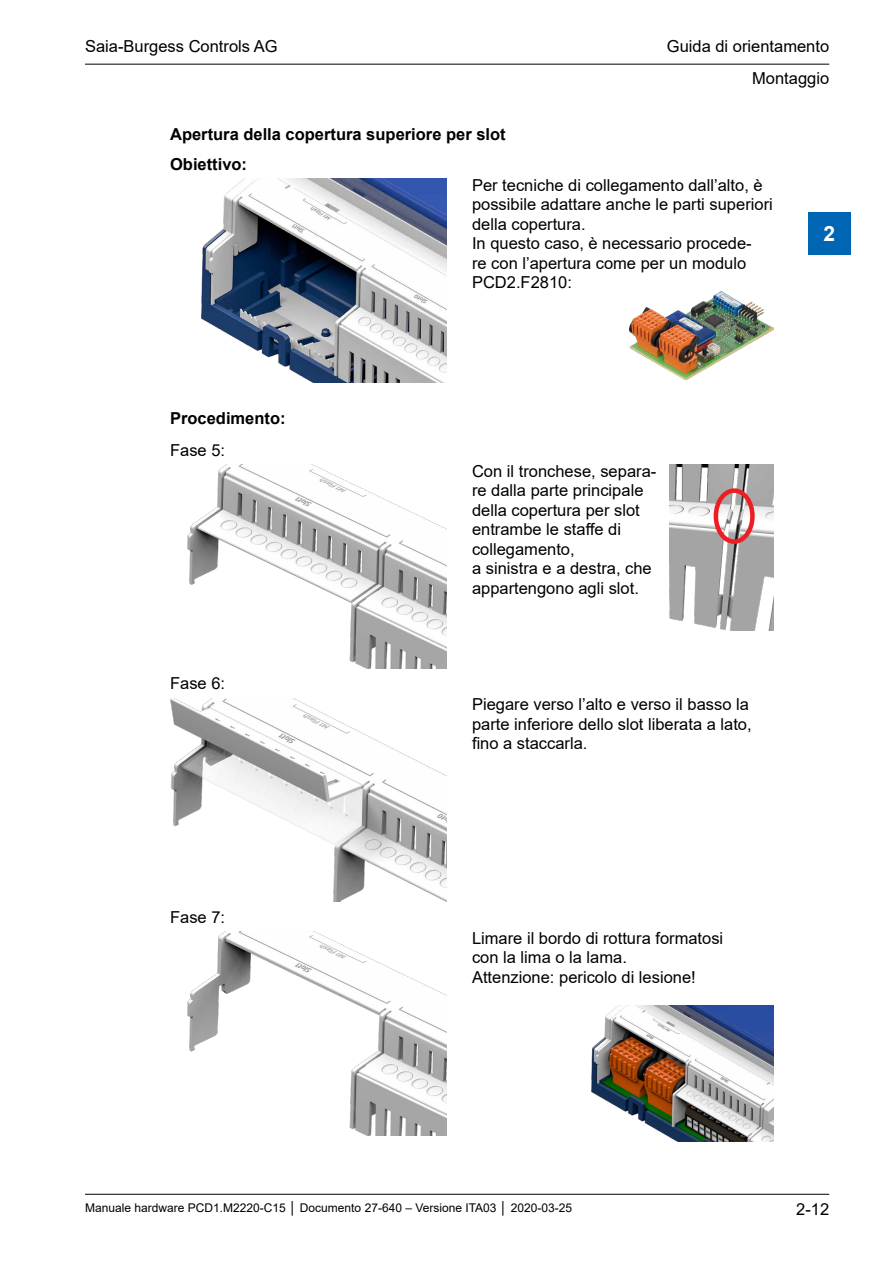
<style>
.page{position:relative;width:893px;height:1263px;background:#fff}
.page>*{position:absolute;margin:0;border:0;box-sizing:border-box;transform-origin:0 0}
.t1{font:700 21px "Arial";color:#fff}
.TextTabelle_11Pt{font:16.5px/19.5px "Arial";color:#000}
.TextTabelle_11Pt-2{font:700 16.5px "Arial";color:#000}
.t2{font:12px "Arial";color:#000}
</style>
<div class="page">
<hr style="left:85px;top:64px;width:744px;height:1px;background:#000">
<hr style="left:85px;top:1194px;width:744px;height:1px;background:#000">
<div style="left:808px;top:213px;width:42px;height:42px;background:#0066b3"></div>
<img style="left:202px;top:179px;width:244px;height:203px">
<img style="left:629px;top:292px;width:145px;height:88px">
<img style="left:187px;top:465px;width:259px;height:203px">
<img style="left:669px;top:465px;width:105px;height:166px">
<div style="left:714px;top:488px;width:41px;height:56px;border:4px solid #ed1d24;border-radius:50%"></div>
<img style="left:170px;top:698px;width:276px;height:204px">
<img style="left:187px;top:931px;width:259px;height:204px">
<img style="left:591px;top:1006px;width:183px;height:136px">
<p class="TextTabelle_11Pt" style="left:85px;top:37px;width:194px">Saia-Burgess Controls AG</p>
<p class="TextTabelle_11Pt" style="left:667px;top:37px;width:164px">Guida di orientamento</p>
<p class="TextTabelle_11Pt" style="left:752px;top:69px;width:79px">Montaggio</p>
<p class="TextTabelle_11Pt-2" style="left:170px;top:122px;width:337px">Apertura della copertura superiore per slot</p>
<p class="TextTabelle_11Pt-2" style="left:170px;top:152px;width:79px">Obiettivo:</p>
<p class="TextTabelle_11Pt" style="left:472px;top:175px;width:302px">Per tecniche di collegamento dall’alto, è possibile adattare anche le parti superiori della copertura.</p>
<p class="TextTabelle_11Pt" style="left:472px;top:233px;width:281px">In questo caso, è necessario procede&shy;re con l’apertura come per un modulo<br>PCD2.F2810:</p>
<p class="TextTabelle_11Pt-2" style="left:170px;top:406px;width:117px">Procedimento:</p>
<p class="TextTabelle_11Pt" style="left:170px;top:440px;width:57px">Fase 5:</p>
<p class="TextTabelle_11Pt" style="left:170px;top:673px;width:57px">Fase 6:</p>
<p class="TextTabelle_11Pt" style="left:472px;top:461px;width:186px">Con il tronchese, separa&shy;re dalla parte principale della copertura per slot entrambe le staffe di collegamento,<br>a sinistra e a destra, che appartengono agli slot.</p>
<p class="TextTabelle_11Pt" style="left:472px;top:694px;width:281px">Piegare verso l’alto e verso il basso la parte inferiore dello slot liberata a lato, fino a staccarla.</p>
<p class="t1" style="left:823px;top:218px;width:13px">2</p>
<p class="TextTabelle_11Pt" style="left:170px;top:907px;width:57px">Fase 7:</p>
<p class="TextTabelle_11Pt" style="left:472px;top:928px;width:253px">Limare il bordo di rottura formatosi con la lima o la lama.<br>Attenzione: pericolo di lesione!</p>
<p class="t2" style="left:85px;top:1200px;width:489px">Manuale hardware PCD1.M2220-C15 │ Documento 27-640 – Versione ITA03 │ 2020-03-25</p>
<p class="TextTabelle_11Pt" style="left:796px;top:1200px;width:35px">2-12</p>
</div>
